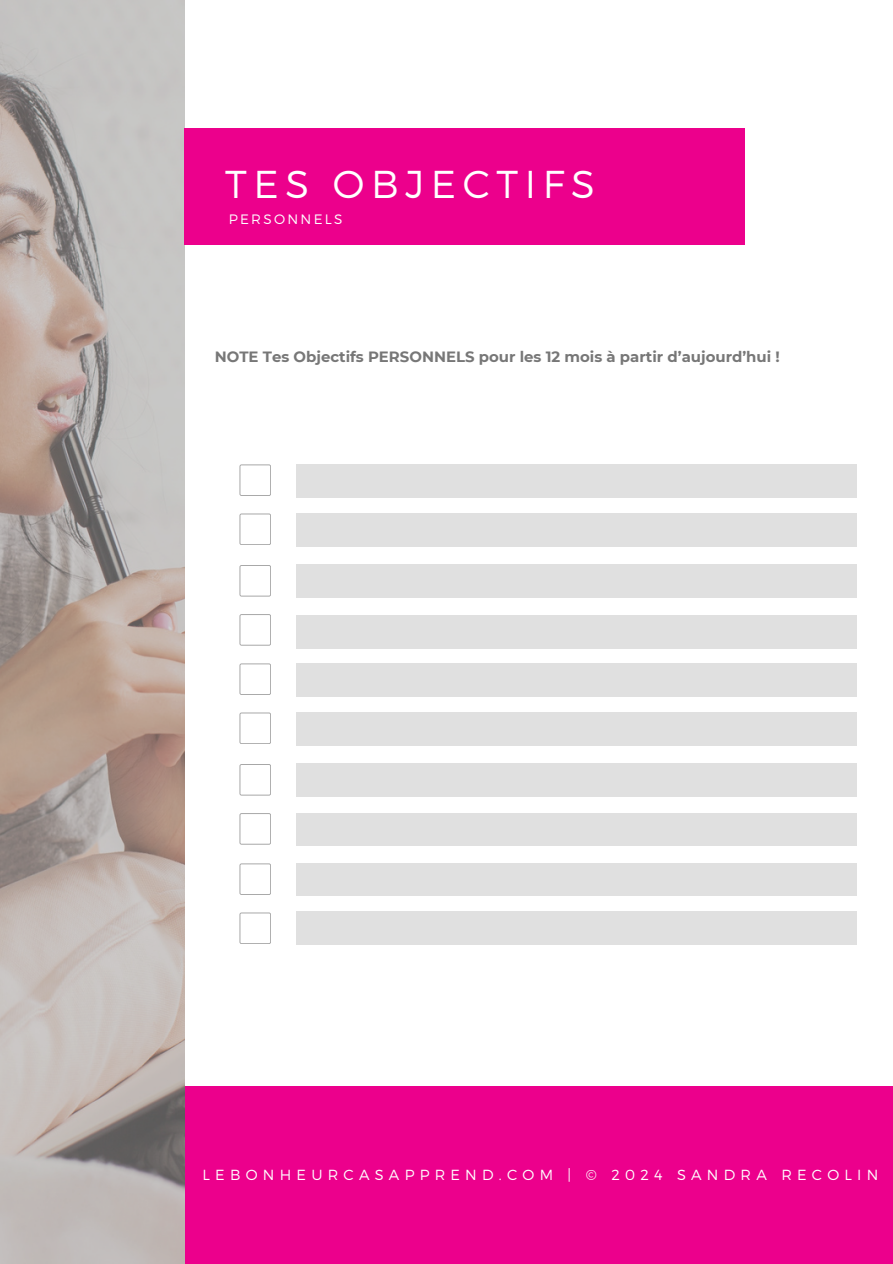
<style>
.page{position:relative;width:893px;height:1264px;background:#fff}
.page>*{position:absolute;margin:0;border:0;box-sizing:border-box;transform-origin:0 0}
.t1{font:300 38.85px "Montserrat";letter-spacing:.17em;color:#fff}
.t2{font:700 14.85px "Montserrat";color:#777}
.t3{font:300 14.55px "Montserrat";letter-spacing:.36em;color:#fff}
.t4{font:300 13.65px "Montserrat";letter-spacing:.17em;color:#fff}
</style>
<div class="page">
<div style="left:93px;top:1086px;width:799px;height:177px;background:#ec008c"></div>
<img style="left:0;top:0;width:184px;height:1263px">
<div style="left:184px;top:129px;width:560px;height:116px;background:#ec008c"></div>
<svg style="left:239px;top:464px;width:32px;height:32px"></svg>
<svg style="left:239px;top:513px;width:32px;height:32px"></svg>
<svg style="left:239px;top:565px;width:32px;height:31px"></svg>
<svg style="left:239px;top:614px;width:32px;height:31px"></svg>
<svg style="left:239px;top:663px;width:32px;height:32px"></svg>
<svg style="left:239px;top:712px;width:32px;height:32px"></svg>
<svg style="left:239px;top:764px;width:32px;height:31px"></svg>
<svg style="left:239px;top:813px;width:32px;height:31px"></svg>
<svg style="left:239px;top:863px;width:32px;height:32px"></svg>
<svg style="left:239px;top:912px;width:32px;height:32px"></svg>
<div style="left:296px;top:464px;width:560px;height:33px;background:#e0e0e0"></div>
<div style="left:296px;top:712px;width:560px;height:33px;background:#e0e0e0"></div>
<div style="left:296px;top:764px;width:560px;height:32px;background:#e0e0e0"></div>
<div style="left:296px;top:813px;width:560px;height:32px;background:#e0e0e0"></div>
<div style="left:296px;top:863px;width:560px;height:32px;background:#e0e0e0"></div>
<div style="left:296px;top:911px;width:560px;height:33px;background:#e0e0e0"></div>
<div style="left:296px;top:513px;width:560px;height:33px;background:#e0e0e0"></div>
<div style="left:296px;top:565px;width:560px;height:32px;background:#e0e0e0"></div>
<div style="left:296px;top:615px;width:560px;height:33px;background:#e0e0e0"></div>
<div style="left:296px;top:663px;width:560px;height:33px;background:#e0e0e0"></div>
<p class="t1" style="left:225px;top:159px;width:371px">TES OBJECTIFS</p>
<p class="t4" style="left:229px;top:210px;width:115px">PERSONNELS</p>
<p class="t2" style="left:215px;top:348px;width:566px">NOTE Tes Objectifs PERSONNELS pour les 12 mois à partir d’aujourd’hui !</p>
<p class="t3" style="left:202px;top:1164px;width:677px">LEBONHEURCASAPPREND.COM | © 2024 SANDRA RECOLIN</p>
</div>
